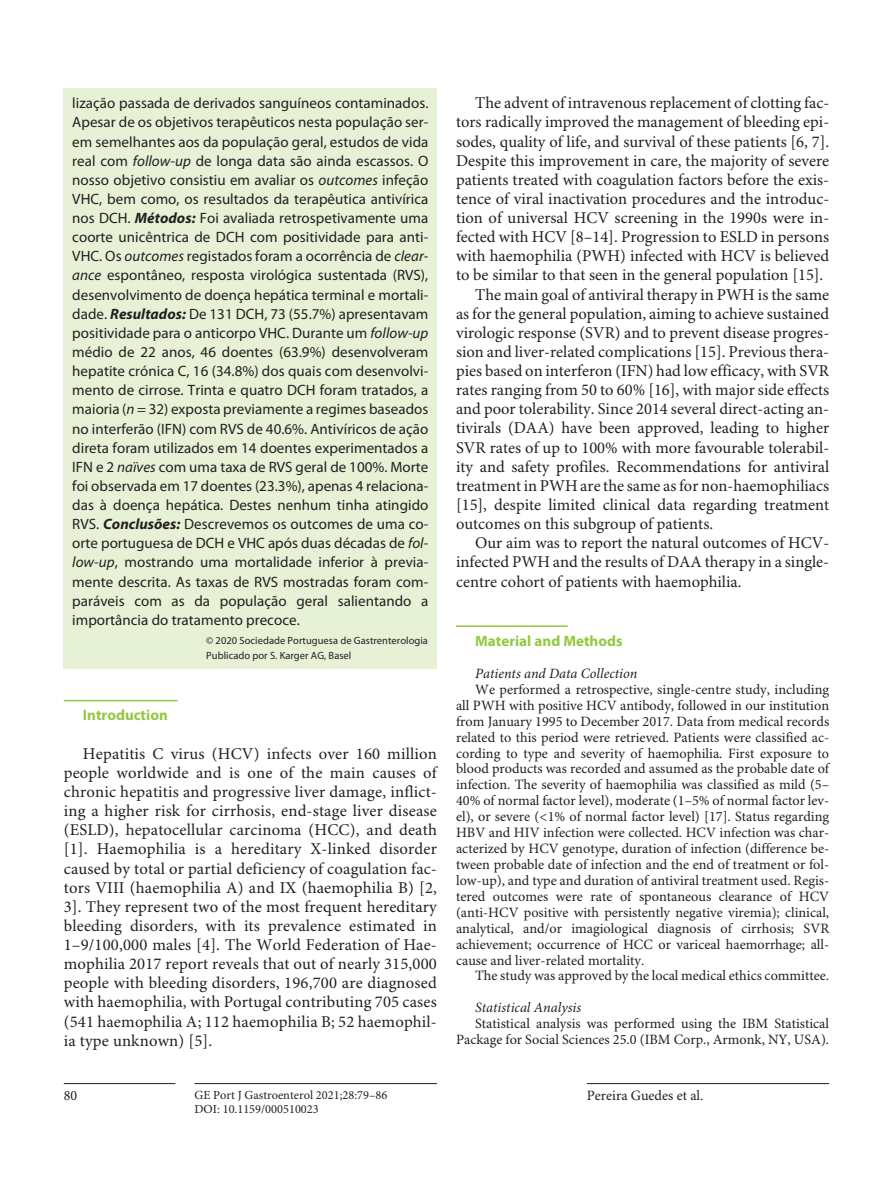
<style>
.page{position:relative;width:893px;height:1191px;background:#fff}
.page>*{position:absolute;margin:0;border:0;box-sizing:border-box;transform-origin:0 0}
.t1{font:16.5px/19.2px "Minion Pro";color:#231f20;text-align:justify}
.t2{font:15px/19px "Myriad Pro";letter-spacing:.005em;color:#231f20;text-align:justify}
.t3{font:700 15px "Myriad Pro";letter-spacing:.005em;color:#93c840}
.t4{font:14.25px/15.9px "Minion Pro";color:#231f20;text-align:justify}
.t5{font:italic 14.25px "Minion Pro";color:#231f20}
.t6{font:12.3px "Minion Pro";color:#231f20}
.t7{font:10.5px/14.7px "Myriad Pro";letter-spacing:.005em;color:#231f20}
.s1{font-style:italic}
.s2{font-weight:700;font-style:italic}
</style>
<div class="page">
<hr style="left:64px;top:1083px;width:111px;height:1px;background:#231f20">
<hr style="left:195px;top:1083px;width:242px;height:1px;background:#231f20">
<hr style="left:587px;top:1083px;width:242px;height:1px;background:#231f20">
<div style="left:64px;top:88px;width:373px;height:581px;background:#e6f1d5"></div>
<hr style="left:64px;top:700px;width:114px;height:1px;background:#93c840">
<hr style="left:456px;top:625px;width:112px;height:2px;background:#93c840">
<p class="t2" style="left:72px;top:94px;width:358px">lização passada de derivados sanguíneos contaminados.<br>Apesar de os objetivos terapêuticos nesta população ser&shy;em semelhantes aos da população geral, estudos de vida real com <span class="s1">follow-up</span> de longa data são ainda escassos. O nosso objetivo consistiu em avaliar os <span class="s1">outcomes</span> infeção VHC, bem como, os resultados da terapêutica antivírica nos DCH. <span class="s2">Métodos:</span> Foi avaliada retrospetivamente uma coorte unicêntrica de DCH com positividade para anti-VHC. Os <span class="s1">outcomes</span> registados foram a ocorrência de <span class="s1">clear&shy;ance</span> espontâneo, resposta virológica sustentada (RVS), desenvolvimento de doença hepática terminal e mortali&shy;dade. <span class="s2">Resultados:</span> De 131 DCH, 73 (55.7%) apresentavam positividade para o anticorpo VHC. Durante um <span class="s1">follow-up </span>médio de 22 anos, 46 doentes (63.9%) desenvolveram hepatite crónica C, 16 (34.8%) dos quais com desenvolvi&shy;mento de cirrose. Trinta e quatro DCH foram tratados, a maioria (<span class="s1">n</span> = 32) exposta previamente a regimes baseados no interferão (IFN) com RVS de 40.6%. Antivíricos de ação direta foram utilizados em 14 doentes experimentados a IFN e 2 <span class="s1">naïves</span> com uma taxa de RVS geral de 100%. Morte foi observada em 17 doentes (23.3%), apenas 4 relaciona&shy;das à doença hepática. Destes nenhum tinha atingido RVS. <span class="s2">Conclusões:</span> Descrevemos os outcomes de uma co&shy;orte portuguesa de DCH e VHC após duas décadas de <span class="s1">fol&shy;low-up</span>, mostrando uma mortalidade inferior à previa&shy;mente descrita. As taxas de RVS mostradas foram com&shy;paráveis com as da população geral salientando a importância do tratamento precoce.</p>
<p class="t7" style="left:206px;top:633px;width:223px">© 2020 Sociedade Portuguesa de Gastrenterologia<br>Publicado por S. Karger AG, Basel</p>
<p class="t3" style="left:83px;top:707px;width:86px">Introduction</p>
<p class="t1" style="left:64px;top:744px;width:375px;text-indent:19px">Hepatitis C virus (HCV) infects over 160 million people worldwide and is one of the main causes of chronic hepatitis and progressive liver damage, inflict&shy;ing a higher risk for cirrhosis, end-stage liver disease (ESLD), hepatocellular carcinoma (HCC), and death [1]. Haemophilia is a hereditary X-linked disorder caused by total or partial deficiency of coagulation fac&shy;tors VIII (haemophilia A) and IX (haemophilia B) [2, 3]. They represent two of the most frequent hereditary bleeding disorders, with its prevalence estimated in 1–9/100,000 males [4]. The World Federation of Hae&shy;mophilia 2017 report reveals that out of nearly 315,000 people with bleeding disorders, 196,700 are diagnosed with haemophilia, with Portugal contributing 705 cases (541 haemophilia A; 112 haemophilia B; 52 haemophil&shy;ia type unknown) [5].</p>
<p class="t1" style="left:475px;top:94px;width:356px">The advent of intravenous replacement of clotting fac-</p>
<p class="t1" style="left:456px;top:113px;width:375px">tors radically improved the management of bleeding epi-</p>
<p class="t1" style="left:456px;top:132px;width:375px">sodes, quality of life, and survival of these patients [6, 7].</p>
<p class="t1" style="left:456px;top:151px;width:375px">Despite this improvement in care, the majority of severe</p>
<p class="t1" style="left:456px;top:171px;width:375px">patients treated with coagulation factors before the exis-</p>
<p class="t1" style="left:456px;top:190px;width:375px">tence of viral inactivation procedures and the introduc-</p>
<p class="t1" style="left:456px;top:209px;width:375px">tion of universal HCV screening in the 1990s were in-</p>
<p class="t1" style="left:456px;top:228px;width:375px">fected with HCV [8–14]. Progression to ESLD in persons</p>
<p class="t1" style="left:456px;top:247px;width:375px">with haemophilia (PWH) infected with HCV is believed</p>
<p class="t1" style="left:456px;top:266px;width:369px">to be similar to that seen in the general population [15].</p>
<p class="t1" style="left:475px;top:285px;width:355px">The main goal of antiviral therapy in PWH is the same</p>
<p class="t1" style="left:456px;top:304px;width:375px">as for the general population, aiming to achieve sustained</p>
<p class="t1" style="left:456px;top:323px;width:375px">virologic response (SVR) and to prevent disease progres-</p>
<p class="t1" style="left:456px;top:343px;width:375px">sion and liver-related complications [15]. Previous thera-</p>
<p class="t1" style="left:456px;top:362px;width:375px">pies based on interferon (IFN) had low efficacy, with SVR</p>
<p class="t1" style="left:456px;top:381px;width:375px">rates ranging from 50 to 60% [16], with major side effects</p>
<p class="t1" style="left:456px;top:400px;width:375px">and poor tolerability. Since 2014 several direct-acting an-</p>
<p class="t1" style="left:456px;top:419px;width:375px">tivirals (DAA) have been approved, leading to higher</p>
<p class="t1" style="left:456px;top:438px;width:375px">SVR rates of up to 100% with more favourable tolerabil-</p>
<p class="t1" style="left:456px;top:457px;width:375px">ity and safety profiles. Recommendations for antiviral</p>
<p class="t1" style="left:456px;top:476px;width:375px">treatment in PWH are the same as for non-haemophiliacs</p>
<p class="t1" style="left:456px;top:496px;width:375px">[15], despite limited clinical data regarding treatment</p>
<p class="t1" style="left:456px;top:515px;width:259px">outcomes on this subgroup of patients.</p>
<p class="t1" style="left:475px;top:534px;width:356px">Our aim was to report the natural outcomes of HCV-</p>
<p class="t1" style="left:456px;top:553px;width:375px">infected PWH and the results of DAA therapy in a single-</p>
<p class="t1" style="left:456px;top:572px;width:287px">centre cohort of patients with haemophilia.</p>
<p class="t3" style="left:475px;top:632px;width:149px">Material and Methods</p>
<p class="t5" style="left:475px;top:665px;width:164px">Patients and Data Collection</p>
<p class="t4" style="left:456px;top:682px;width:375px;text-indent:19px">We performed a retrospective, single-centre study, including all PWH with positive HCV antibody, followed in our institution from January 1995 to December 2017. Data from medical records related to this period were retrieved. Patients were classified ac&shy;cording to type and severity of haemophilia. First exposure to blood products was recorded and assumed as the probable date of infection. The severity of haemophilia was classified as mild (5– 40% of normal factor level), moderate (1–5% of normal factor lev&shy;el), or severe (&lt;1% of normal factor level) [17]. Status regarding HBV and HIV infection were collected. HCV infection was char&shy;acterized by HCV genotype, duration of infection (difference be&shy;tween probable date of infection and the end of treatment or fol&shy;low-up), and type and duration of antiviral treatment used. Regis&shy;tered outcomes were rate of spontaneous clearance of HCV (anti-HCV positive with persistently negative viremia); clinical, analytical, and/or imagiological diagnosis of cirrhosis; SVR achievement; occurrence of HCC or variceal haemorrhage; all&shy;cause and liver-related mortality.</p>
<p class="t4" style="left:475px;top:968px;width:355px">The study was approved by the local medical ethics committee.</p>
<p class="t5" style="left:475px;top:999px;width:107px">Statistical Analysis</p>
<p class="t4" style="left:456px;top:1016px;width:375px;text-align:right">Statistical analysis was performed using the IBM Statistical<br>Package for Social Sciences 25.0 (IBM Corp., Armonk, NY, USA).</p>
<p class="t4" style="left:64px;top:1088px;width:15px">80</p>
<p class="t6" style="left:195px;top:1087px;width:194px">GE Port J Gastroenterol 2021;28:79–86</p>
<p class="t4" style="left:587px;top:1088px;width:118px">Pereira Guedes et al.</p>
<p class="t6" style="left:195px;top:1101px;width:126px">DOI: 10.1159/000510023</p>
</div>
